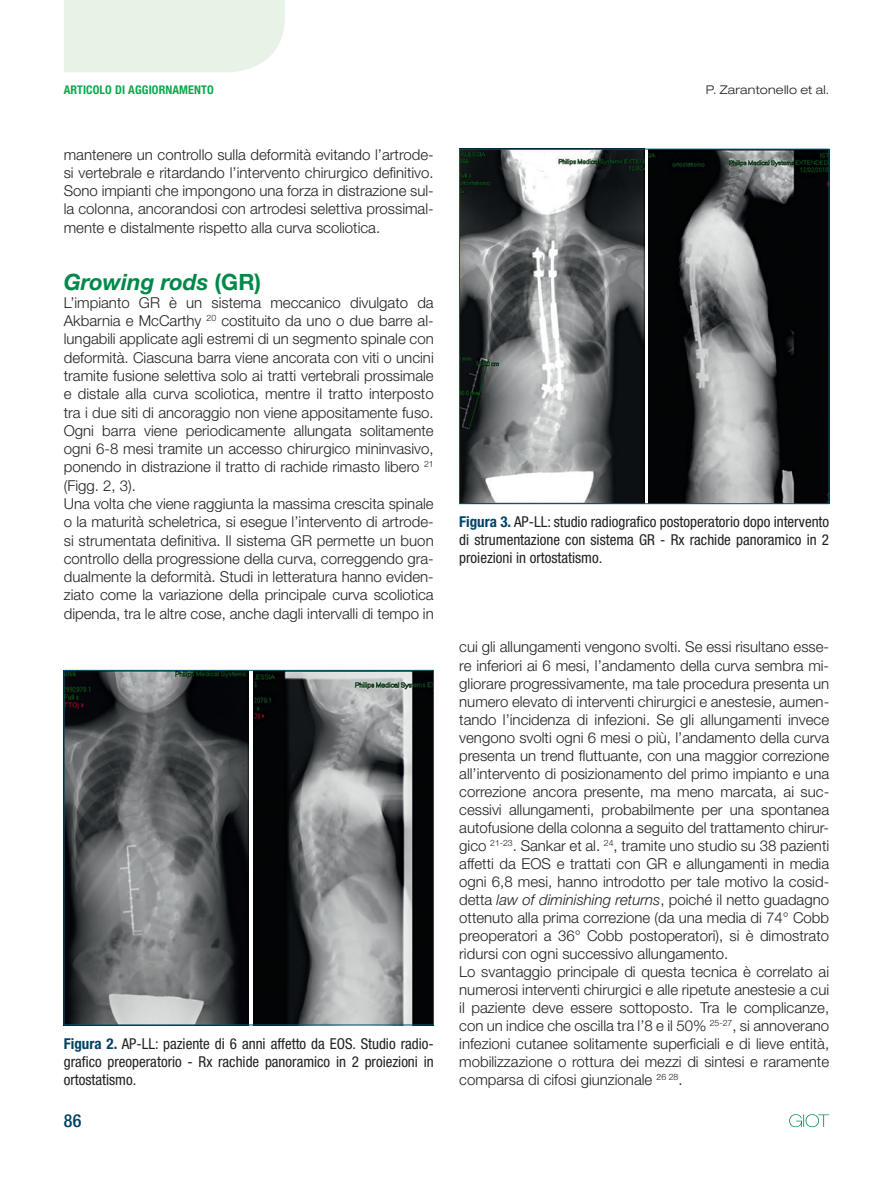
<style>
.page{position:relative;width:893px;height:1191px;background:#fff}
.page>*{position:absolute;margin:0;border:0;box-sizing:border-box;transform-origin:0 0}
.t1{font:italic 700 22.5px "Helvetica Neue LT Std";color:#00884a}
.t2{font:500 condensed 18px "Helvetica Neue LT Std";color:#004264}
.t3{font:300 15px/18px "Helvetica Neue LT Std";color:#231f20}
.t4{font:condensed 15px/18px "Helvetica Neue LT Std";color:#231f20;text-align:justify}
.t5{font:700 condensed 12px "Helvetica Neue LT Std";letter-spacing:.01em;color:#0ca84b}
.t6{font:300 expanded 12px "Helvetica Neue LT Std";letter-spacing:.02em;color:#231f20}
.s1{font-style:normal}
.s2{font-weight:700;color:#004264}
.s3{font-style:italic}
</style>
<div class="page">
<div style="left:64px;top:0;width:221px;height:72px;background:#e7f3e7"></div>
<svg style="left:789px;top:1114px;width:40px;height:13px"></svg>
<img style="left:648px;top:151px;width:179px;height:351px">
<img style="left:253px;top:672px;width:179px;height:351px">
<img style="left:461px;top:151px;width:183px;height:351px">
<img style="left:66px;top:672px;width:183px;height:351px">
<div style="left:459px;top:149px;width:370px;height:355px;border:1px solid #0a5d73"></div>
<div style="left:64px;top:670px;width:370px;height:355px;border:1px solid #0a5d73"></div>
<p class="t5" style="left:64px;top:82px;width:151px">ARTICOLO DI AGGIORNAMENTO</p>
<p class="t3" style="left:64px;top:145px;width:371px;text-align:justify">mantenere un controllo sulla deformità evitando l’artrode&shy;si vertebrale e ritardando l’intervento chirurgico definitivo.<br>Sono impianti che impongono una forza in distrazione sul&shy;la colonna, ancorandosi con artrodesi selettiva prossimal&shy;mente e distalmente rispetto alla curva scoliotica.</p>
<h1 class="t1" style="left:64px;top:268px;width:199px">Growing rods <span class="s1">(GR)</span></h1>
<p class="t3" style="left:64px;top:293px;width:371px">L’impianto GR è un sistema meccanico divulgato da Akbarnia e McCarthy <sup>20</sup> costituito da uno o due barre al&shy;lungabili applicate agli estremi di un segmento spinale con deformità. Ciascuna barra viene ancorata con viti o uncini tramite fusione selettiva solo ai tratti vertebrali prossimale e distale alla curva scoliotica, mentre il tratto interposto tra i due siti di ancoraggio non viene appositamente fuso.<br>Ogni barra viene periodicamente allungata solitamente ogni 6-8 mesi tramite un accesso chirurgico mininvasivo, ponendo in distrazione il tratto di rachide rimasto libero <sup>21 </sup>(Figg. 2, 3).<br>Una volta che viene raggiunta la massima crescita spinale o la maturità scheletrica, si esegue l’intervento di artrode&shy;si strumentata definitiva. Il sistema GR permette un buon controllo della progressione della curva, correggendo gra&shy;dualmente la deformità. Studi in letteratura hanno eviden&shy;ziato come la variazione della principale curva scoliotica dipenda, tra le altre cose, anche dagli intervalli di tempo in</p>
<p class="t4" style="left:64px;top:1034px;width:371px"><span class="s2">Figura 2.</span> AP-LL: paziente di 6 anni affetto da EOS. Studio radio&shy;grafico preoperatorio - Rx rachide panoramico in 2 proiezioni in ortostatismo.</p>
<p class="t2" style="left:64px;top:1110px;width:19px">86</p>
<p class="t6" style="left:706px;top:82px;width:125px">P. Zarantonello et al.</p>
<p class="t4" style="left:459px;top:513px;width:371px"><span class="s2">Figura 3.</span> AP-LL: studio radiografico postoperatorio dopo intervento di strumentazione con sistema GR - Rx rachide panoramico in 2 proiezioni in ortostatismo.</p>
<p class="t3" style="left:459px;top:638px;width:371px">cui gli allungamenti vengono svolti. Se essi risultano esse&shy;re inferiori ai 6 mesi, l’andamento della curva sembra mi&shy;gliorare progressivamente, ma tale procedura presenta un numero elevato di interventi chirurgici e anestesie, aumen&shy;tando l’incidenza di infezioni. Se gli allungamenti invece vengono svolti ogni 6 mesi o più, l’andamento della curva presenta un trend fluttuante, con una maggior correzione all’intervento di posizionamento del primo impianto e una correzione ancora presente, ma meno marcata, ai suc&shy;cessivi allungamenti, probabilmente per una spontanea autofusione della colonna a seguito del trattamento chirur&shy;gico <sup>21-23</sup>. Sankar et al. <sup>24</sup>, tramite uno studio su 38 pazienti affetti da EOS e trattati con GR e allungamenti in media ogni 6,8 mesi, hanno introdotto per tale motivo la cosid&shy;detta <span class="s3">law of diminishing returns</span>, poiché il netto guadagno ottenuto alla prima correzione (da una media di 74° Cobb preoperatori a 36° Cobb postoperatori), si è dimostrato ridursi con ogni successivo allungamento.<br>Lo svantaggio principale di questa tecnica è correlato ai numerosi interventi chirurgici e alle ripetute anestesie a cui il paziente deve essere sottoposto. Tra le complicanze, con un indice che oscilla tra l’8 e il 50% <sup>25-27</sup>, si annoverano infezioni cutanee solitamente superficiali e di lieve entità, mobilizzazione o rottura dei mezzi di sintesi e raramente comparsa di cifosi giunzionale <sup>26</sup> <sup>28</sup>.</p>
</div>
